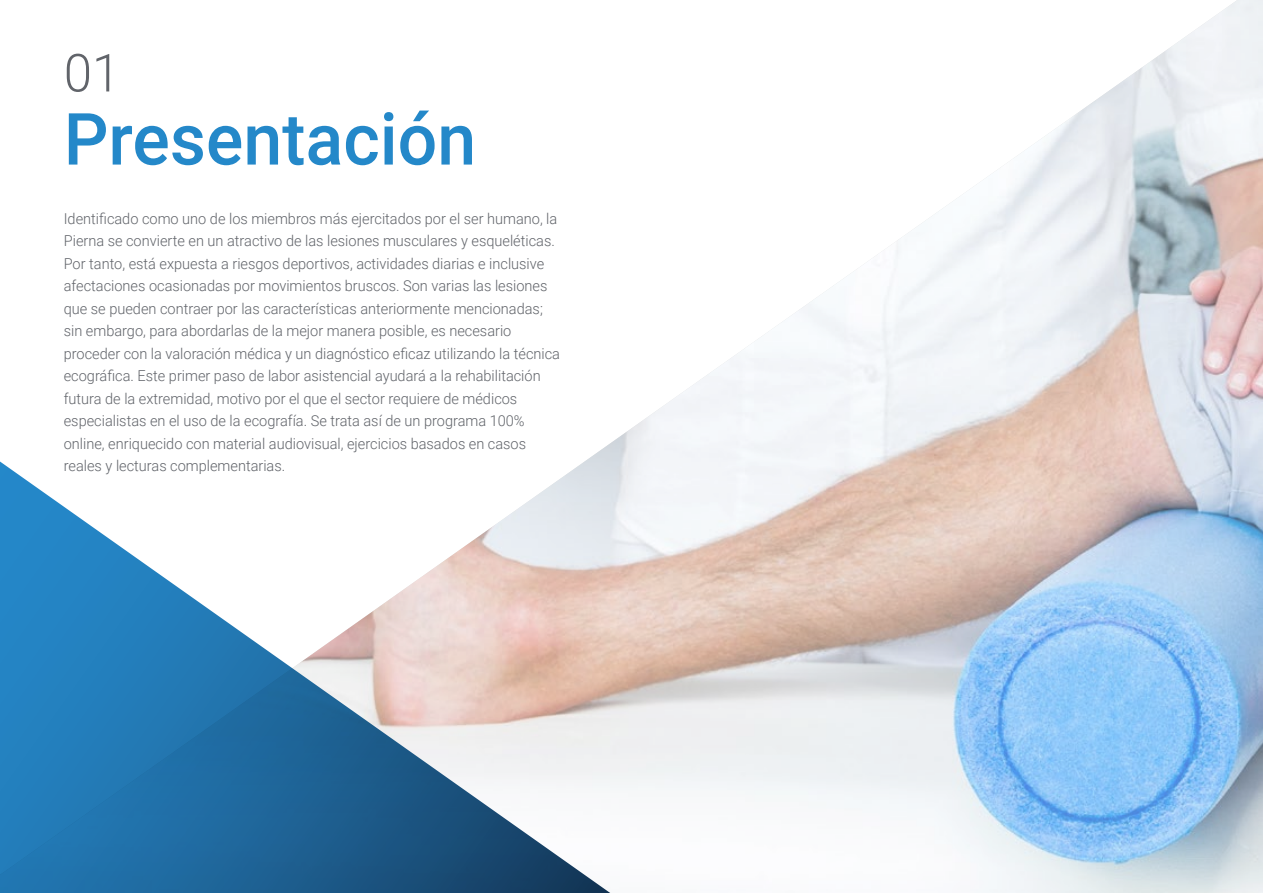
<style>
.page{position:relative;width:1263px;height:893px;background:#fff}
.page>*{position:absolute;margin:0;border:0;box-sizing:border-box;transform-origin:0 0}
.t1{font:500 72px "Roboto";color:#2488c9}
.t2{font:300 52.5px "Roboto";color:#61646a}
.t3{font:300 15px/22.5px "Roboto";color:#61646a}
</style>
<div class="page">
<img style="left:607px;top:0;width:656px;height:893px">
<svg style="left:0;top:446px;width:640px;height:447px"></svg>
<h2 class="t2" style="left:64px;top:36px;width:58px">01</h2>
<h1 class="t1" style="left:64px;top:89px;width:414px">Presentación</h1>
<p class="t3" style="left:64px;top:207px;width:498px">Identificado como uno de los miembros más ejercitados por el ser humano, la Pierna se convierte en un atractivo de las lesiones musculares y esqueléticas.<br>Por tanto, está expuesta a riesgos deportivos, actividades diarias e inclusive afectaciones ocasionadas por movimientos bruscos. Son varias las lesiones que se pueden contraer por las características anteriormente mencionadas; sin embargo, para abordarlas de la mejor manera posible, es necesario proceder con la valoración médica y un diagnóstico eficaz utilizando la técnica ecográfica. Este primer paso de labor asistencial ayudará a la rehabilitación futura de la extremidad, motivo por el que el sector requiere de médicos especialistas en el uso de la ecografía. Se trata así de un programa 100% online, enriquecido con material audiovisual, ejercicios basados en casos reales y lecturas complementarias.</p>
</div>
